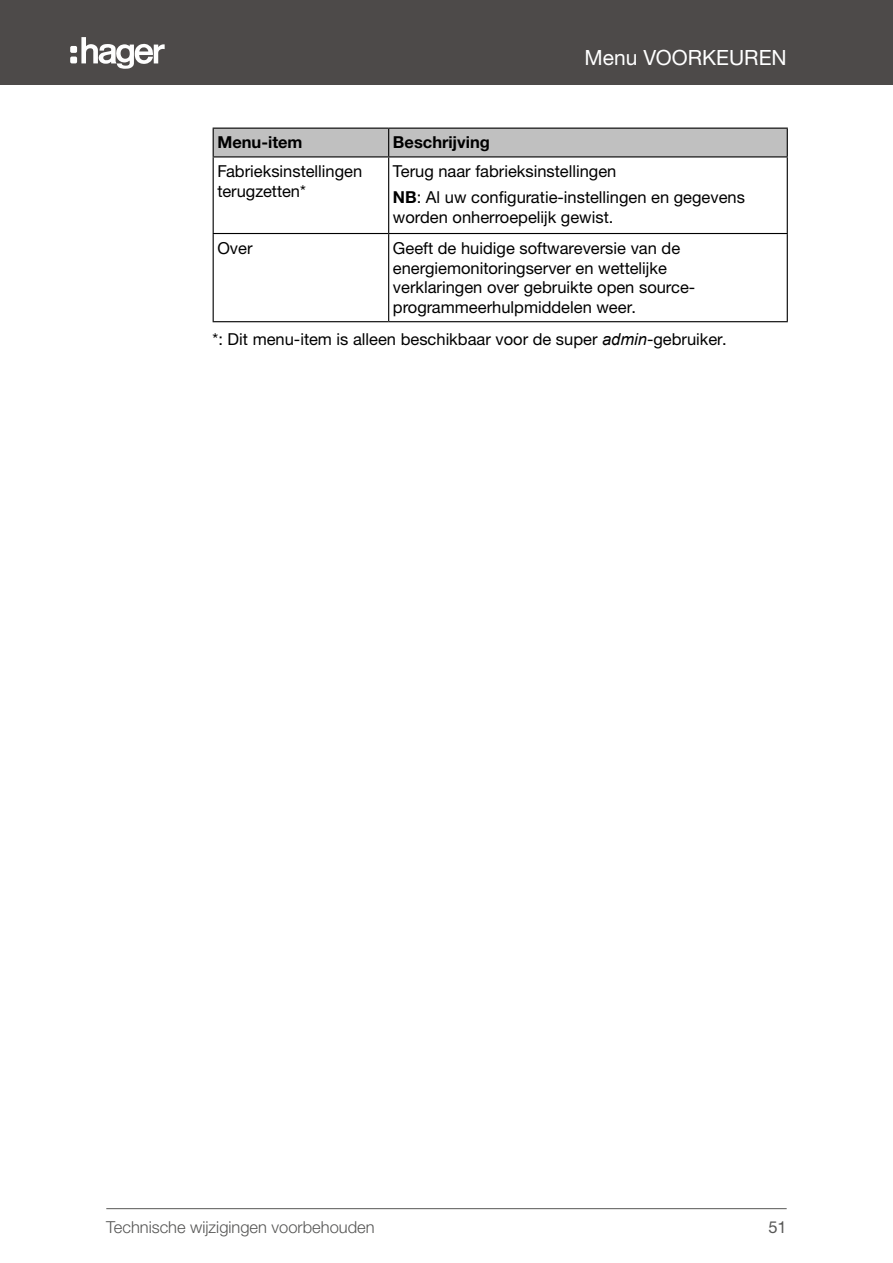
<style>
.page{position:relative;width:893px;height:1263px;background:#fff}
.page>*{position:absolute;margin:0;border:0;box-sizing:border-box;transform-origin:0 0}
.t1{font:21px "Helvetica Neue LTW1 G";color:#fff}
.Table_Body_Text{font:16.5px/19.8px "Helvetica Neue LTW1 G";color:#000}
.Body_Text{font:16.5px "Helvetica Neue LTW1 G";color:#000}
.t2{font:300 16.5px "Helvetica Neue LTW1 G";color:#575756}
.Table_Heading{font:700 16.5px "Helvetica Neue LTW1 G";color:#000}
.t3{font:16.5px "Helvetica Neue LTW1 G";color:#575756}
.s1{font-weight:700}
.s2{font-family:"Arial";font-style:italic}
</style>
<div class="page">
<div style="left:0;top:0;width:893px;height:85px;background:#4d4a49"></div>
<svg style="left:81px;top:37px;width:84px;height:32px"></svg>
<div style="left:70px;top:46px;width:7px;height:7px;background:#fefefe;border-radius:2px"></div>
<div style="left:70px;top:57px;width:7px;height:6px;background:#fefefe;border-radius:2px"></div>
<hr style="left:106px;top:1208px;width:681px;height:1px;background:#575756">
<hr style="left:213px;top:233px;width:176px;height:1px;background:#000">
<hr style="left:389px;top:233px;width:399px;height:1px;background:#000">
<hr style="left:388px;top:157px;width:1px;height:76px;background:#000">
<hr style="left:388px;top:234px;width:1px;height:87px;background:#000">
<svg style="left:213px;top:128px;width:575px;height:29px;background:#b6b6b6"></svg>
<hr style="left:213px;top:157px;width:1px;height:76px;background:#000">
<hr style="left:787px;top:157px;width:1px;height:76px;background:#000">
<hr style="left:213px;top:234px;width:1px;height:87px;background:#000">
<hr style="left:787px;top:234px;width:1px;height:87px;background:#000">
<hr style="left:213px;top:321px;width:176px;height:1px;background:#000">
<hr style="left:389px;top:321px;width:399px;height:1px;background:#000">
<p class="t1" style="left:585px;top:44px;width:204px">Menu VOORKEUREN</p>
<p class="Table_Heading" style="left:217px;top:132px;width:87px">Menu-item</p>
<p class="Table_Heading" style="left:393px;top:132px;width:98px">Beschrijving</p>
<p class="Table_Body_Text" style="left:217px;top:161px;width:146px">Fabrieksinstellingen terugzetten*</p>
<p class="Table_Body_Text" style="left:393px;top:161px;width:225px">Terug naar fabrieksinstellingen</p>
<p class="Table_Body_Text" style="left:393px;top:187px;width:354px"><span class="s1">NB</span>: Al uw configuratie-instellingen en gegevens worden onherroepelijk gewist.</p>
<p class="Table_Body_Text" style="left:217px;top:238px;width:37px">Over</p>
<p class="Table_Body_Text" style="left:393px;top:238px;width:304px">Geeft de huidige softwareversie van de energiemonitoringserver en wettelijke verklaringen over gebruikte open source&shy;programmeerhulpmiddelen weer.</p>
<p class="Body_Text" style="left:213px;top:329px;width:515px">*: Dit menu-item is alleen beschikbaar voor de super <span class="s2">admin</span>-gebruiker.</p>
<p class="t2" style="left:106px;top:1217px;width:270px">Technische wijzigingen voorbehouden</p>
<p class="t3" style="left:768px;top:1217px;width:20px">51</p>
</div>
